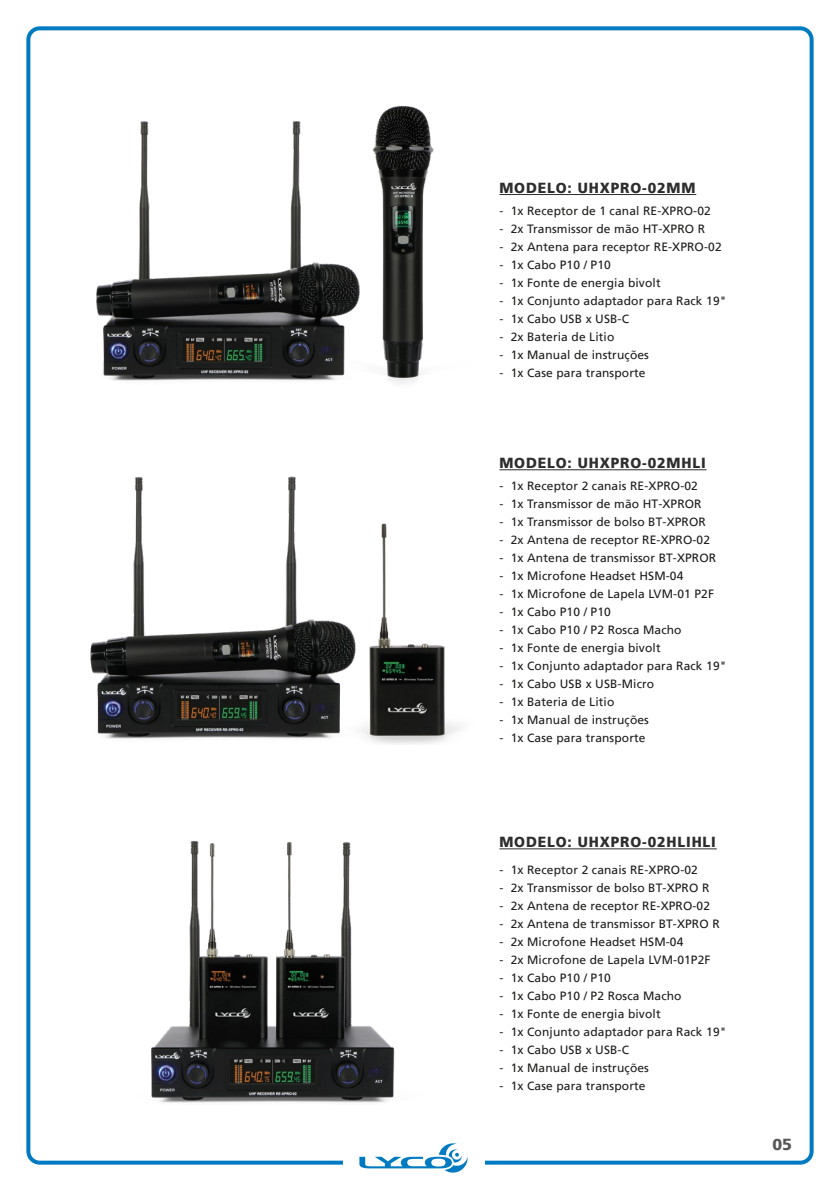
<style>
.page{position:relative;width:840px;height:1191px;background:#fff}
.page>*{position:absolute;margin:0;border:0;box-sizing:border-box;transform-origin:0 0}
.t1{font:900 16px "Frutiger LT";color:#575756}
.t2{font:900 14.6px "Frutiger LT";letter-spacing:.06em;color:#2d2d2d;scale:.96 1}
.t3{font:12px "Frutiger LT";letter-spacing:.01em;color:#1d1d1b}
</style>
<div class="page">
<div style="left:26px;top:26px;width:787px;height:1138px;border:4px solid #007bc2;border-radius:11px"></div>
<div style="left:343px;top:1140px;width:141px;height:34px;background:#fff"></div>
<svg style="left:359px;top:1143px;width:108px;height:30px"></svg>
<hr style="left:499px;top:194px;width:196px;height:1px;background:#2d2d2d">
<hr style="left:499px;top:848px;width:217px;height:1px;background:#2d2d2d">
<img style="left:151px;top:840px;width:244px;height:263px">
<img style="left:90px;top:476px;width:371px;height:268px">
<img style="left:96px;top:105px;width:338px;height:279px">
<hr style="left:499px;top:469px;width:207px;height:1px;background:#2d2d2d">
<p class="t2" style="left:499px;top:179px;width:205px">MODELO: UHXPRO-02MM</p>
<p class="t3" style="left:499px;top:203px;width:213px">- 1x Receptor de 1 canal RE-XPRO-02</p>
<p class="t3" style="left:499px;top:221px;width:207px">- 2x Transmissor de mão HT-XPRO R</p>
<p class="t3" style="left:499px;top:239px;width:224px">- 2x Antena para receptor RE-XPRO-02</p>
<p class="t3" style="left:499px;top:257px;width:113px">- 1x Cabo P10 / P10</p>
<p class="t3" style="left:499px;top:275px;width:163px">- 1x Fonte de energia bivolt</p>
<p class="t3" style="left:499px;top:293px;width:228px">- 1x Conjunto adaptador para Rack 19"</p>
<p class="t3" style="left:499px;top:311px;width:131px">- 1x Cabo USB x USB-C</p>
<p class="t3" style="left:499px;top:329px;width:116px">- 2x Bateria de Litio</p>
<p class="t3" style="left:499px;top:347px;width:151px">- 1x Manual de instruções</p>
<p class="t3" style="left:499px;top:365px;width:148px">- 1x Case para transporte</p>
<p class="t2" style="left:499px;top:454px;width:216px">MODELO: UHXPRO-02MHLI</p>
<p class="t3" style="left:499px;top:478px;width:200px">- 1x Receptor 2 canais RE-XPRO-02</p>
<p class="t3" style="left:499px;top:496px;width:203px">- 1x Transmissor de mão HT-XPROR</p>
<p class="t3" style="left:499px;top:514px;width:208px">- 1x Transmissor de bolso BT-XPROR</p>
<p class="t3" style="left:499px;top:532px;width:212px">- 2x Antena de receptor RE-XPRO-02</p>
<p class="t3" style="left:499px;top:550px;width:218px">- 1x Antena de transmissor BT-XPROR</p>
<p class="t3" style="left:499px;top:568px;width:185px">- 1x Microfone Headset HSM-04</p>
<p class="t3" style="left:499px;top:586px;width:216px">- 1x Microfone de Lapela LVM-01 P2F</p>
<p class="t3" style="left:499px;top:604px;width:113px">- 1x Cabo P10 / P10</p>
<p class="t3" style="left:499px;top:622px;width:183px">- 1x Cabo P10 / P2 Rosca Macho</p>
<p class="t3" style="left:499px;top:640px;width:163px">- 1x Fonte de energia bivolt</p>
<p class="t3" style="left:499px;top:658px;width:228px">- 1x Conjunto adaptador para Rack 19"</p>
<p class="t3" style="left:499px;top:676px;width:156px">- 1x Cabo USB x USB-Micro</p>
<p class="t3" style="left:499px;top:694px;width:116px">- 1x Bateria de Litio</p>
<p class="t3" style="left:499px;top:712px;width:151px">- 1x Manual de instruções</p>
<p class="t3" style="left:499px;top:730px;width:148px">- 1x Case para transporte</p>
<p class="t2" style="left:499px;top:833px;width:227px">MODELO: UHXPRO-02HLIHLI</p>
<p class="t3" style="left:499px;top:862px;width:200px">- 1x Receptor 2 canais RE-XPRO-02</p>
<p class="t3" style="left:499px;top:880px;width:211px">- 2x Transmissor de bolso BT-XPRO R</p>
<p class="t3" style="left:499px;top:898px;width:212px">- 2x Antena de receptor RE-XPRO-02</p>
<p class="t3" style="left:499px;top:916px;width:222px">- 2x Antena de transmissor BT-XPRO R</p>
<p class="t3" style="left:499px;top:934px;width:185px">- 2x Microfone Headset HSM-04</p>
<p class="t3" style="left:499px;top:952px;width:212px">- 2x Microfone de Lapela LVM-01P2F</p>
<p class="t3" style="left:499px;top:970px;width:113px">- 1x Cabo P10 / P10</p>
<p class="t3" style="left:499px;top:988px;width:183px">- 1x Cabo P10 / P2 Rosca Macho</p>
<p class="t3" style="left:499px;top:1006px;width:163px">- 1x Fonte de energia bivolt</p>
<p class="t3" style="left:499px;top:1024px;width:228px">- 1x Conjunto adaptador para Rack 19"</p>
<p class="t3" style="left:499px;top:1042px;width:131px">- 1x Cabo USB x USB-C</p>
<p class="t3" style="left:499px;top:1060px;width:151px">- 1x Manual de instruções</p>
<p class="t3" style="left:499px;top:1078px;width:148px">- 1x Case para transporte</p>
<h1 class="t1" style="left:771px;top:1135px;width:21px">05</h1>
</div>
